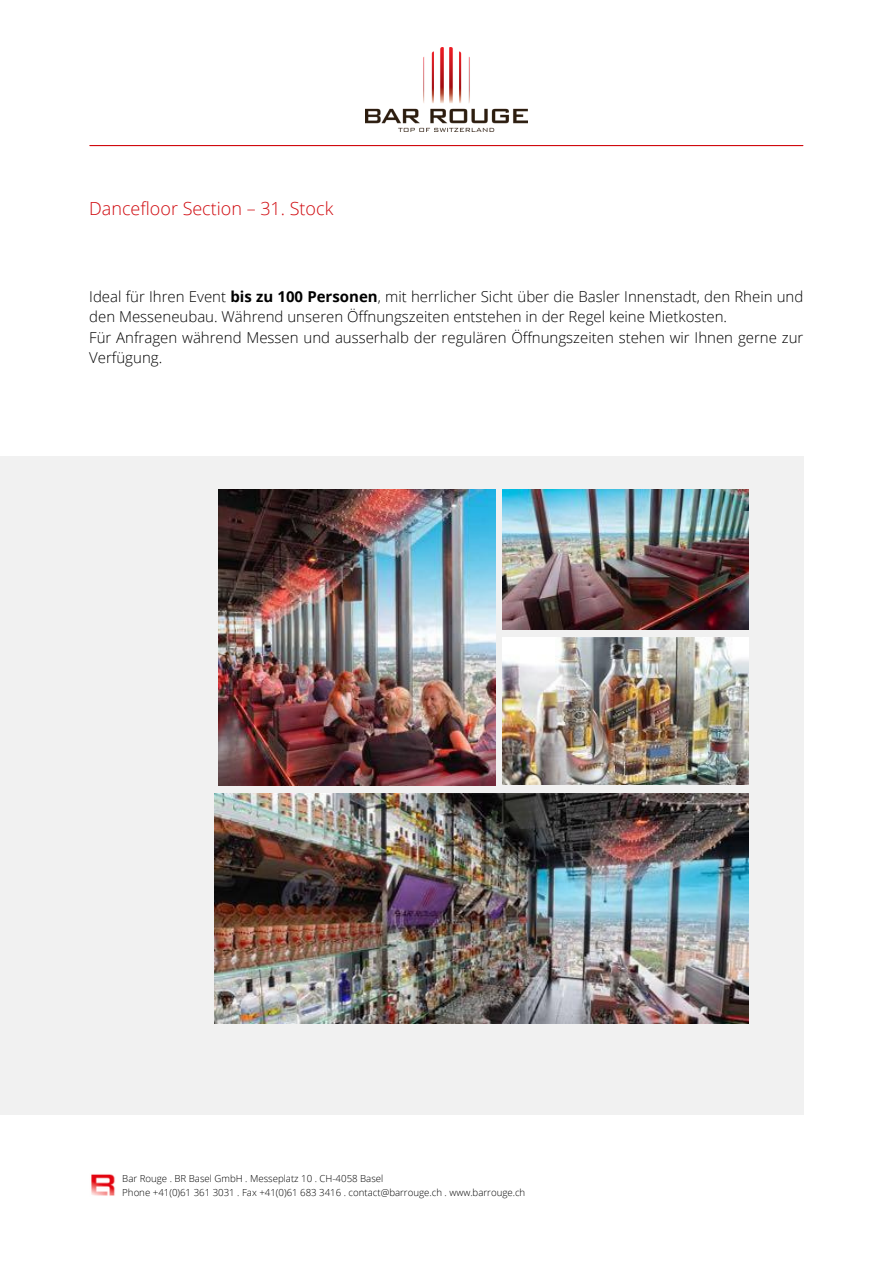
<style>
.page{position:relative;width:893px;height:1264px;background:#fff}
.page>*{position:absolute;margin:0;border:0;box-sizing:border-box;transform-origin:0 0}
.t1{font:300 18px "Open Sans";color:#d00a0f}
.t2{font:300 15px/20.2px "Open Sans";color:#000}
.t3{font:300 9.6px "Open Sans";color:#000}
.s1{font-weight:700}
</style>
<div class="page">
<img style="left:91px;top:1174px;width:24px;height:22px">
<hr style="left:90px;top:145px;width:712px;height:1px;background:#d00a0f">
<img style="left:365px;top:47px;width:162px;height:84px">
<div style="left:0;top:456px;width:803px;height:658px;background:#f1f1f1"></div>
<img style="left:214px;top:793px;width:534px;height:230px">
<img style="left:218px;top:489px;width:278px;height:296px">
<img style="left:502px;top:637px;width:246px;height:147px">
<img style="left:502px;top:489px;width:246px;height:141px">
<p class="t1" style="left:89px;top:196px;width:245px">Dancefloor Section – 31. Stock</p>
<p class="t2" style="left:89px;top:286px;width:715px">Ideal für Ihren Event <span class="s1">bis zu 100 Personen</span>, mit herrlicher Sicht über die Basler Innenstadt, den Rhein und den Messeneubau. Während unseren Öffnungszeiten entstehen in der Regel keine Mietkosten.</p>
<p class="t2" style="left:89px;top:326px;width:715px">Für Anfragen während Messen und ausserhalb der regulären Öffnungszeiten stehen wir Ihnen gerne zur<br>Verfügung.</p>
<p class="t3" style="left:122px;top:1172px;width:262px">Bar Rouge . BR Basel GmbH . Messeplatz 10 . CH-4058 Basel</p>
<p class="t3" style="left:122px;top:1185px;width:404px">Phone +41(0)61 361 3031 . Fax +41(0)61 683 3416 . contact@barrouge.ch . www.barrouge.ch</p>
</div>
